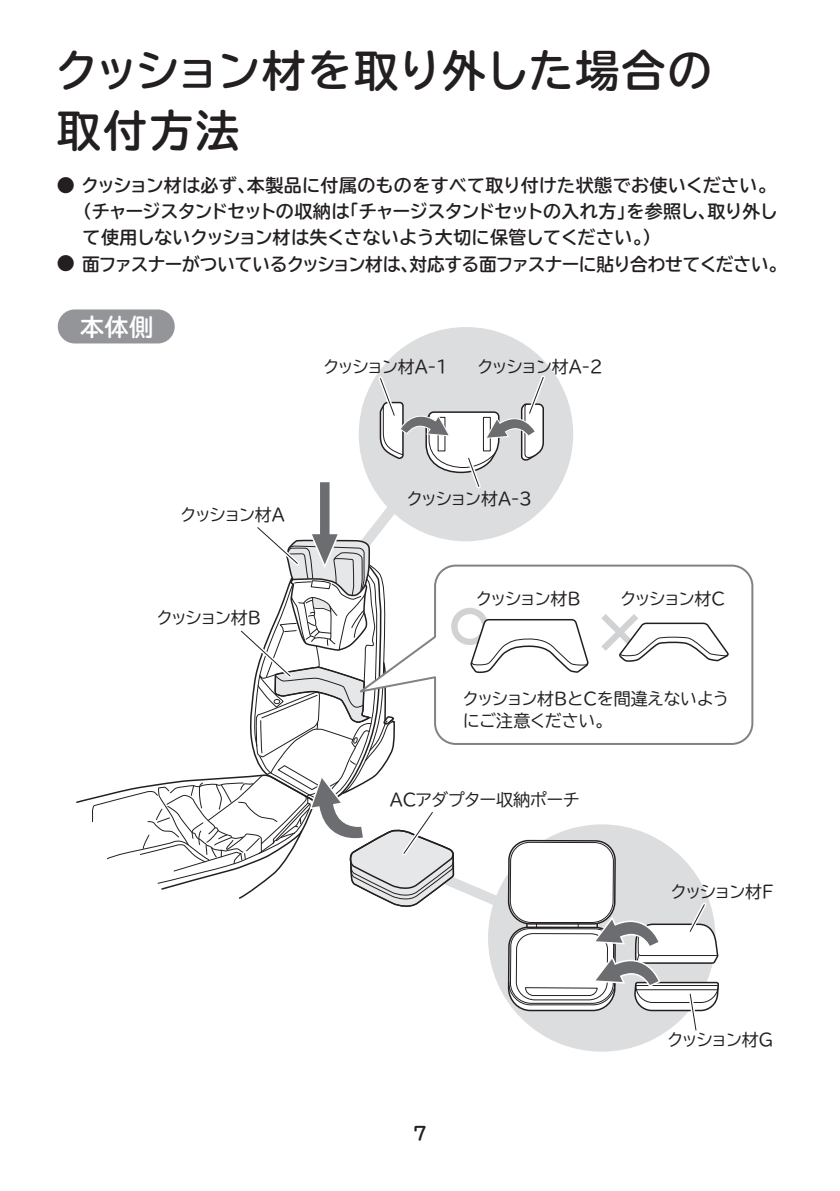
<style>
.page{position:relative;width:840px;height:1191px;background:#fff}
.page>*{position:absolute;margin:0;border:0;box-sizing:border-box;transform-origin:0 0}
.t1{font:700 44px/60px "TBUDR Go Std";letter-spacing:.02em;color:#231f20}
.t2{font:700 24px "TBUDR Go Std";color:#fff}
.t3{font:700 18px "TBUDR Go Std";letter-spacing:-.015em;color:#231f20}
.t4{font:700 18px "TBUDR Go Std";letter-spacing:-.045em;color:#231f20}
.t5{font:700 18px "TBUDR Go Std";letter-spacing:.025em;color:#231f20}
.t6{font:17px "TBUDR Go Std";letter-spacing:-.13em;color:#231f20}
.t7{font:17px/22px "TBUDR Go Std";letter-spacing:-.03em;color:#231f20}
.t8{font:17px "TBUDR Go Std";letter-spacing:-.02em;color:#231f20}
</style>
<div class="page">
<div style="left:358px;top:327px;width:215px;height:214px;background:#dcdddf;border-radius:50%"></div>
<div style="left:58px;top:309px;width:117px;height:34px;background:#939598;border-radius:17px"></div>
<svg style="left:729px;top:564px;width:25px;height:181px"></svg>
<svg style="left:76px;top:372px;width:653px;height:680px"></svg>
<h1 class="t1" style="left:55px;top:41px;width:658px">クッション材を取り外した場合の取付方法</h1>
<p class="t5" style="left:57px;top:171px;width:720px">● クッション材は必ず、本製品に付属のものをすべて取り付けた状態でお使いください。</p>
<p class="t4" style="left:74px;top:197px;width:705px">（チャージスタンドセットの収納は「チャージスタンドセットの入れ方」を参照し、取り外し</p>
<p class="t3" style="left:83px;top:223px;width:579px">て使用しないクッション材は失くさないよう大切に保管してください。）</p>
<p class="t3" style="left:57px;top:249px;width:730px">● 面ファスナーがついているクッション材は、対応する面ファスナーに貼り合わせてください。</p>
<h2 class="t2" style="left:80px;top:307px;width:75px">本体側</h2>
<p class="t6" style="left:322px;top:352px;width:127px">クッション材A-1</p>
<p class="t6" style="left:476px;top:352px;width:127px">クッション材A-2</p>
<p class="t6" style="left:180px;top:501px;width:106px">クッション材A</p>
<p class="t6" style="left:156px;top:604px;width:106px">クッション材B</p>
<p class="t6" style="left:406px;top:484px;width:127px">クッション材A-3</p>
<p class="t6" style="left:475px;top:584px;width:106px">クッション材B</p>
<p class="t6" style="left:619px;top:584px;width:107px">クッション材C</p>
<p class="t7" style="left:462px;top:687px;width:269px">クッション材BとCを間違えないようにご注意ください。</p>
<p class="t8" style="left:389px;top:785px;width:191px">ACアダプター収納ポーチ</p>
<p class="t6" style="left:669px;top:877px;width:105px">クッション材F</p>
<p class="t3" style="left:412px;top:1119px;width:16px">7</p>
<p class="t6" style="left:666px;top:1026px;width:108px">クッション材G</p>
</div>
